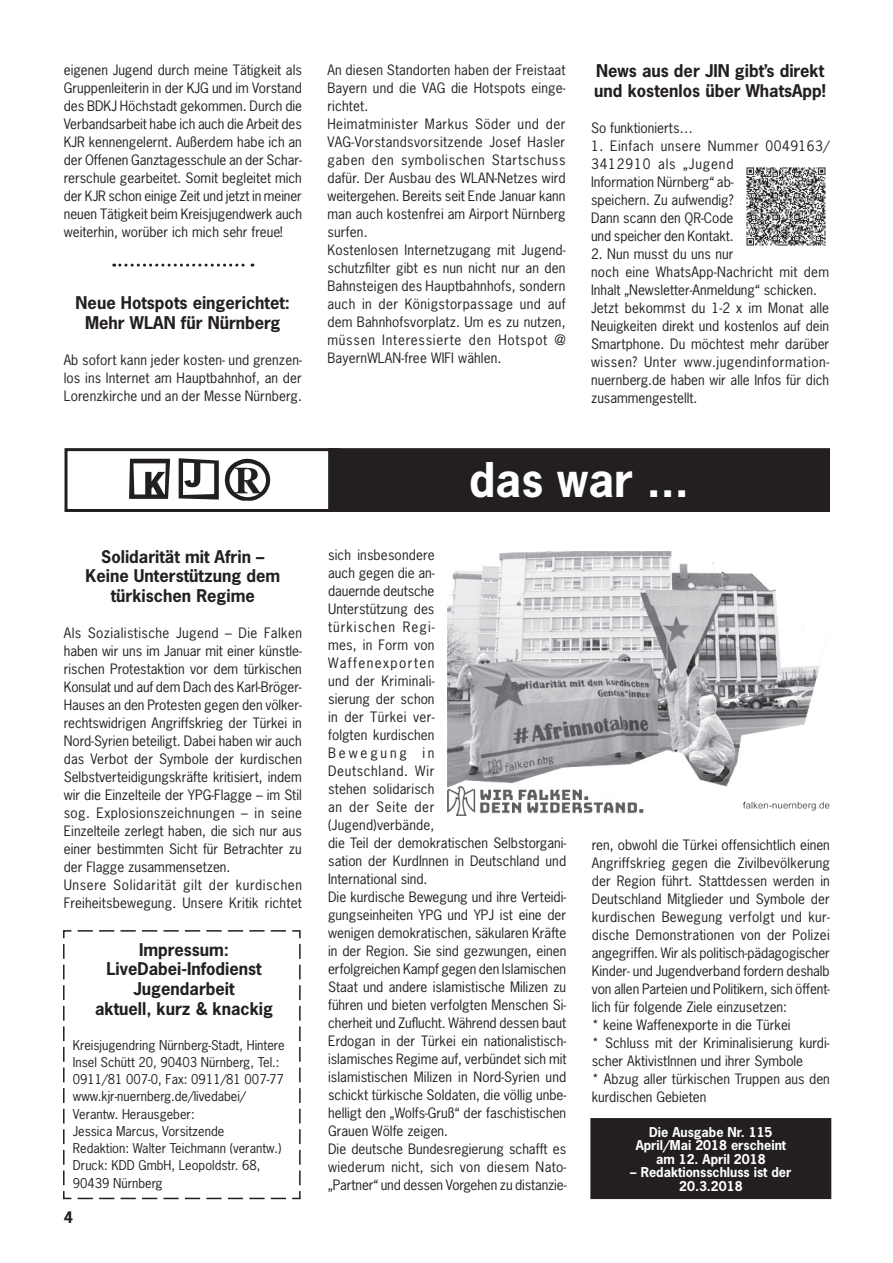
<style>
.page{position:relative;width:893px;height:1263px;background:#fff}
.page>*{position:absolute;margin:0;border:0;box-sizing:border-box;transform-origin:0 0}
.t1{font:700 45px "News Gothic";color:#fff}
.t2{font:700 16.5px/19.8px "News Gothic";color:#231f20;text-align:center}
.t3{font:700 15px "News Gothic";color:#231f20}
.t4{font:13.5px/18px "News Gothic";color:#231f20}
.t5{font:12.75px/17.2px "News Gothic";color:#231f20}
.t6{font:700 12.75px/13.5px "News Gothic";color:#fff;text-align:center}
</style>
<div class="page">
<div style="left:591px;top:1119px;width:240px;height:79px;background:#231f20"></div>
<div style="left:590px;top:1118px;width:241px;height:81px;border:2px solid #231f20"></div>
<svg style="left:63px;top:930px;width:238px;height:270px"></svg>
<svg style="left:114px;top:264px;width:139px;height:3px"></svg>
<div style="left:329px;top:449px;width:500px;height:62px;background:#231f20"></div>
<div style="left:328px;top:448px;width:502px;height:64px;border:2px solid #231f20"></div>
<svg style="left:129px;top:459px;width:41px;height:40px"></svg>
<svg style="left:179px;top:458px;width:40px;height:42px"></svg>
<svg style="left:225px;top:459px;width:45px;height:42px"></svg>
<div style="left:65px;top:448px;width:275px;height:64px;border:3px solid #231f20"></div>
<img style="left:447px;top:552px;width:383px;height:263px">
<img style="left:746px;top:167px;width:80px;height:79px">
<p class="t4" style="left:327px;top:61px;width:240px">An diesen Standorten haben der Freistaat Bayern und die VAG die Hotspots einge&shy;richtet.<br>Heimatminister Markus Söder und der VAG-Vorstandsvorsitzende Josef Hasler gaben den symbolischen Startschuss dafür. Der Ausbau des WLAN-Netzes wird weitergehen. Bereits seit Ende Januar kann man auch kostenfrei am Airport Nürnberg surfen.<br>Kostenlosen Internetzugang mit Jugend&shy;schutzfilter gibt es nun nicht nur an den Bahnsteigen des Hauptbahnhofs, sondern auch in der Königstorpassage und auf dem Bahnhofsvorplatz. Um es zu nutzen, müssen Interessierte den Hotspot @ BayernWLAN-free WIFI wählen.</p>
<p class="t4" style="left:64px;top:60px;width:240px;text-align:justify">eigenen Jugend durch meine Tätigkeit als Gruppenleiterin in der KJG und im Vorstand des BDKJ Höchstadt gekommen. Durch die Verbandsarbeit habe ich auch die Arbeit des KJR kennengelernt. Außerdem habe ich an der Offenen Ganztagesschule an der Schar&shy;rerschule gearbeitet. Somit begleitet mich der KJR schon einige Zeit und jetzt in meiner neuen Tätigkeit beim Kreisjugendwerk auch weiterhin, worüber ich mich sehr freue!</p>
<p class="t2" style="left:594px;top:61px;width:233px;text-align:left">News aus der JIN gibt’s direkt und kostenlos über WhatsApp!</p>
<p class="t4" style="left:591px;top:119px;width:103px">So funktionierts…</p>
<p class="t4" style="left:591px;top:137px;width:240px">1. Einfach unsere Nummer 0049163/<br>3412910 als „Jugend<br>Information Nürnberg“ ab-<br>speichern. Zu aufwendig?<br>Dann scann den QR-Code<br>und speicher den Kontakt.</p>
<p class="t4" style="left:591px;top:245px;width:240px">2. Nun musst du uns nur<br>noch eine WhatsApp-Nachricht mit dem Inhalt „Newsletter-Anmeldung“ schicken.<br>Jetzt bekommst du 1-2 x im Monat alle Neuigkeiten direkt und kostenlos auf dein Smartphone. Du möchtest mehr darüber wissen? Unter www.jugendinformation&shy;nuernberg.de haben wir alle Infos für dich zusammengestellt.</p>
<p class="t2" style="left:76px;top:293px;width:216px">Neue Hotspots eingerichtet:<br>Mehr WLAN für Nürnberg</p>
<p class="t4" style="left:64px;top:350px;width:240px;text-align:justify">Ab sofort kann jeder kosten- und grenzen&shy;los ins Internet am Hauptbahnhof, an der Lorenzkirche und an der Messe Nürnberg.</p>
<p class="t2" style="left:85px;top:546px;width:196px">Solidarität mit Afrin –<br>Keine Unterstützung dem türkischen Regime</p>
<p class="t4" style="left:64px;top:624px;width:240px">Als Sozialistische Jugend – Die Falken haben wir uns im Januar mit einer künstle&shy;rischen Protestaktion vor dem türkischen Konsulat und auf dem Dach des Karl-Bröger-Hauses an den Protesten gegen den völker&shy;rechtswidrigen Angriffskrieg der Türkei in Nord-Syrien beteiligt. Dabei haben wir auch das Verbot der Symbole der kurdischen Selbstverteidigungskräfte kritisiert, indem wir die Einzelteile der YPG-Flagge – im Stil sog. Explosionszeichnungen – in seine Einzelteile zerlegt haben, die sich nur aus einer bestimmten Sicht für Betrachter zu der Flagge zusammensetzen.<br>Unsere Solidarität gilt der kurdischen Freiheitsbewegung. Unsere Kritik richtet</p>
<p class="t2" style="left:95px;top:939px;width:180px">Impressum:<br>LiveDabei-Infodienst<br>Jugendarbeit<br>aktuell, kurz &amp; knackig</p>
<p class="t5" style="left:73px;top:1036px;width:213px">Kreisjugendring Nürnberg-Stadt, Hintere Insel Schütt 20, 90403 Nürnberg, Tel.:<br>0911/81 007-0, Fax: 0911/81 007-77 www.kjr-nuernberg.de/livedabei/ Verantw. Herausgeber:<br>Jessica Marcus, Vorsitzende<br>Redaktion: Walter Teichmann (verantw.)<br>Druck: KDD GmbH, Leopoldstr. 68, 90439 Nürnberg</p>
<p class="t3" style="left:64px;top:1207px;width:11px">4</p>
<h1 class="t1" style="left:469px;top:450px;width:221px">das war ...</h1>
<p class="t4" style="left:328px;top:546px;width:240px">sich insbesondere<br>auch gegen die an-<br>dauernde deutsche<br>Unterstützung des<br>türkischen Regi-<br>mes, in Form von<br>Waffenexporten<br>und der Kriminali-<br>sierung der schon<br>in der Türkei ver-<br>folgten kurdischen<br>Bewegung in<br>Deutschland. Wir<br>stehen solidarisch<br>an der Seite der<br>(Jugend)verbände,<br>die Teil der demokratischen Selbstorgani&shy;sation der KurdInnen in Deutschland und<br>International sind.<br>Die kurdische Bewegung und ihre Verteidi&shy;gungseinheiten YPG und YPJ ist eine der wenigen demokratischen, säkularen Kräfte in der Region. Sie sind gezwungen, einen erfolgreichen Kampf gegen den Islamischen<br>Staat und andere islamistische Milizen zu führen und bieten verfolgten Menschen Si&shy;cherheit und Zuflucht. Während dessen baut<br>Erdogan in der Türkei ein nationalistisch&shy;islamisches Regime auf, verbündet sich mit islamistischen Milizen in Nord-Syrien und schickt türkische Soldaten, die völlig unbe&shy;helligt den „Wolfs-Gruß“ der faschistischen<br>Grauen Wölfe zeigen.<br>Die deutsche Bundesregierung schafft es wiederum nicht, sich von diesem Nato-„Partner“ und dessen Vorgehen zu distanzie-</p>
<p class="t4" style="left:592px;top:835px;width:240px">ren, obwohl die Türkei offensichtlich einen Angriffskrieg gegen die Zivilbevölkerung der Region führt. Stattdessen werden in Deutschland Mitglieder und Symbole der kurdischen Bewegung verfolgt und kur&shy;dische Demonstrationen von der Polizei angegriffen. Wir als politisch-pädagogischer Kinder- und Jugendverband fordern deshalb von allen Parteien und Politikern, sich öffent&shy;lich für folgende Ziele einzusetzen:<br>* keine Waffenexporte in die Türkei<br>* Schluss mit der Kriminalisierung kurdi&shy;scher AktivistInnen und ihrer Symbole<br>* Abzug aller türkischen Truppen aus den kurdischen Gebieten</p>
<p class="t6" style="left:636px;top:1125px;width:152px">Die Ausgabe Nr. 115<br>April/Mai 2018 erscheint am 12. April 2018</p>
<p class="t6" style="left:630px;top:1165px;width:163px">– Redaktionsschluss ist der<br>20.3.2018</p>
</div>
